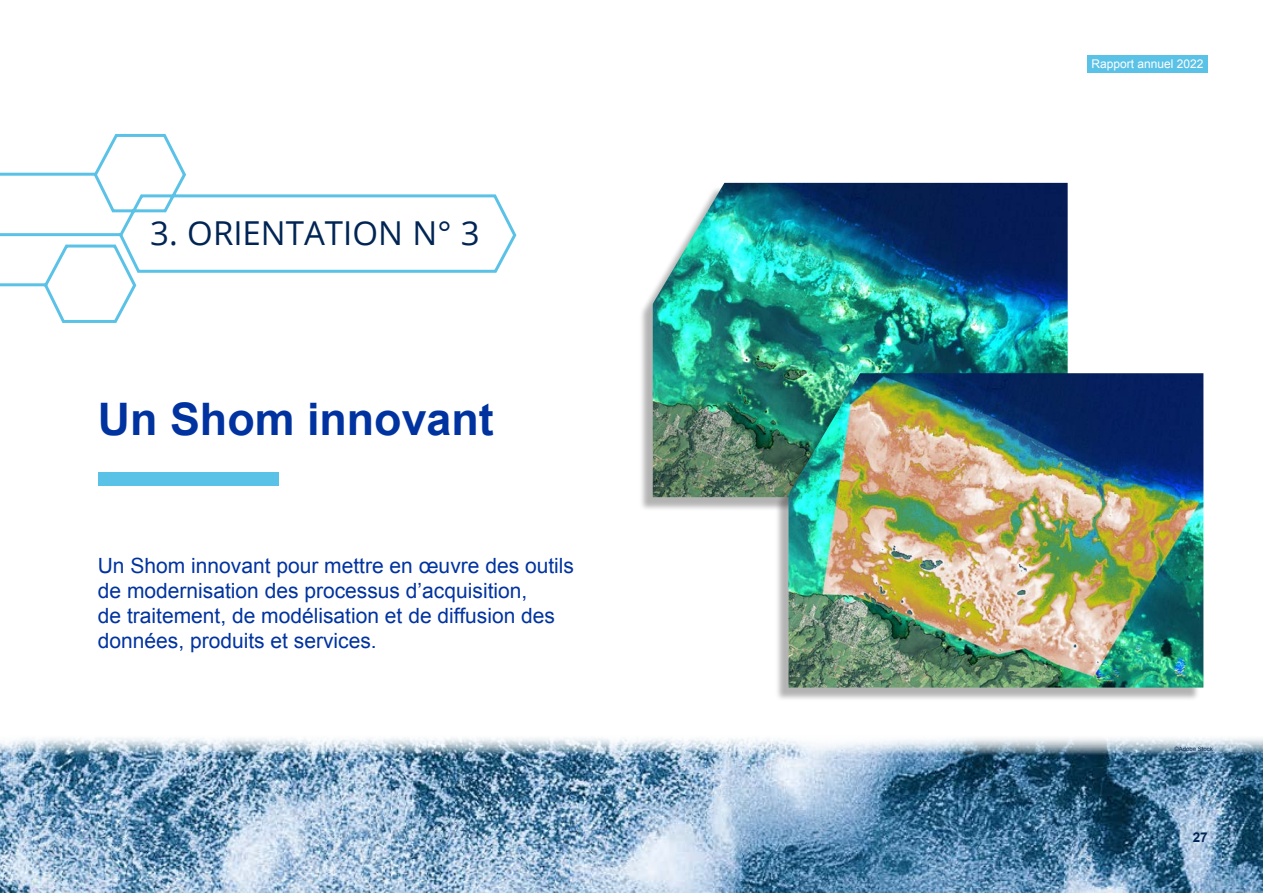
<style>
.page{position:relative;width:1263px;height:893px;background:#fff}
.page>*{position:absolute;margin:0;border:0;box-sizing:border-box;transform-origin:0 0}
.t1{font:700 44.85px "Arial";color:#0033a0}
.t2{font:33px "Open Sans";color:#002554}
.t3{font:21px/25.2px "Arial";color:#0033a0}
.t4{font:700 13.5px "Arial";color:#002554}
.t5{font:12px "Arial";color:#fff}
.t6{font:6px "Arial";color:#002554}
</style>
<div class="page">
<div style="left:1087px;top:55px;width:121px;height:18px;background:#5bc2e7"></div>
<img style="left:0;top:738px;width:1263px;height:155px">
<svg style="left:0;top:134px;width:517px;height:189px"></svg>
<div style="left:639px;top:186px;width:425px;height:325px;background:#000;opacity:.3"></div>
<img style="left:653px;top:183px;width:415px;height:314px">
<div style="left:775px;top:376px;width:425px;height:326px;background:#000;opacity:.3"></div>
<img style="left:788px;top:373px;width:415px;height:315px">
<div style="left:98px;top:472px;width:181px;height:14px;background:#5bc2e7"></div>
<h2 class="t2" style="left:150px;top:211px;width:331px">3. ORIENTATION N° 3</h2>
<h1 class="t1" style="left:98px;top:390px;width:398px">Un Shom innovant</h1>
<p class="t3" style="left:98px;top:553px;width:478px">Un Shom innovant pour mettre en œuvre des outils de modernisation des processus d’acquisition,<br>de traitement, de modélisation et de diffusion des données, produits et services.</p>
<p class="t5" style="left:1091px;top:56px;width:114px">Rapport annuel 2022</p>
<p class="t6" style="left:1174px;top:745px;width:40px">©Adobe Stock</p>
<p class="t4" style="left:1193px;top:828px;width:17px">27</p>
</div>
